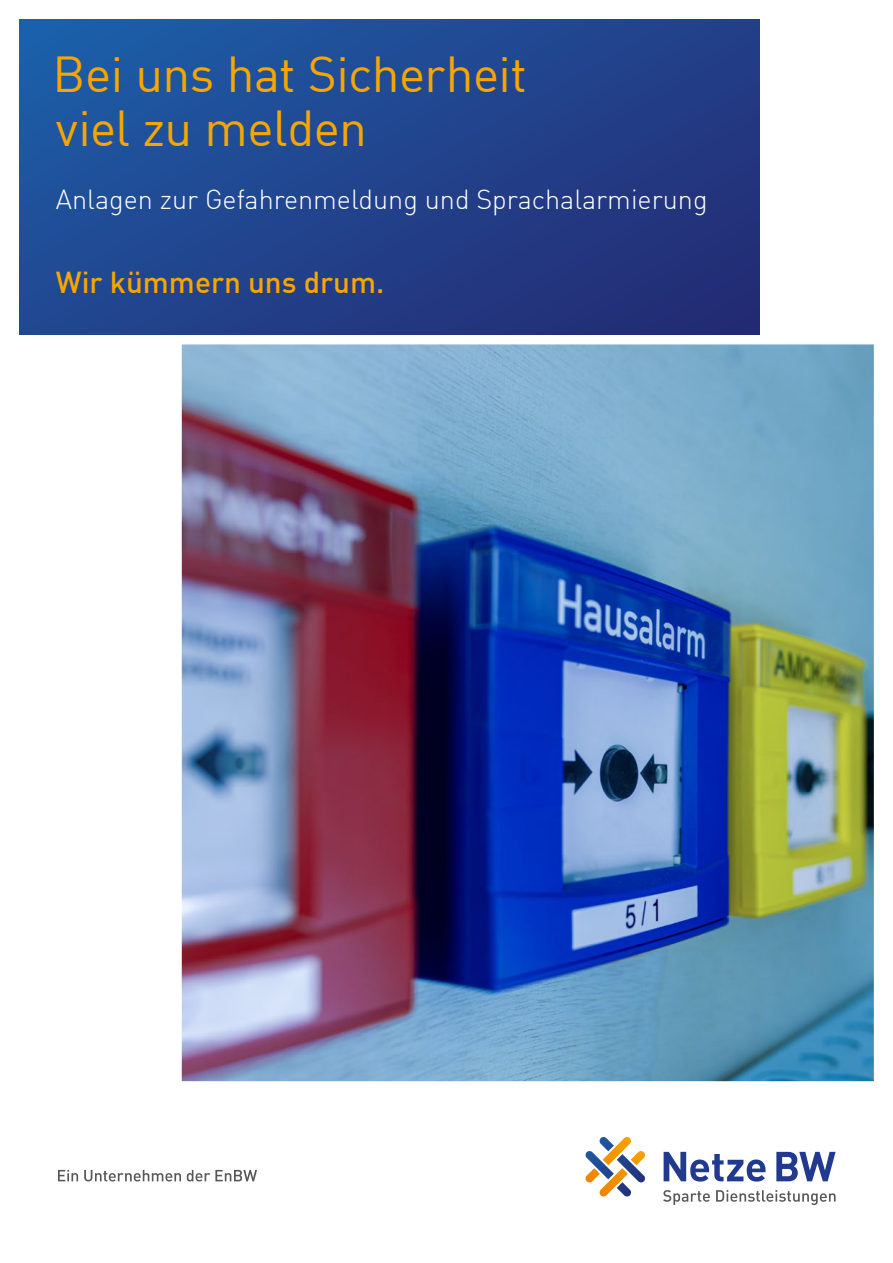
<style>
.page{position:relative;width:893px;height:1263px;background:#fff}
.page>*{position:absolute;margin:0;border:0;box-sizing:border-box;transform-origin:0 0}
.t1{font:49.5px/54px "En BWDIN Pro";letter-spacing:-.015em;color:#f7a600}
.t2{font:500 29.7px "En BWDIN Pro";color:#f7a600}
.t3{font:300 27px "En BWDIN Pro";color:#fff}
</style>
<div class="page">
<div style="left:19px;top:19px;width:740px;height:316px;background:linear-gradient(to right,#1f549e,#23337c)"></div>
<svg style="left:664px;top:1152px;width:172px;height:29px"></svg>
<svg style="left:585px;top:1137px;width:60px;height:60px"></svg>
<svg style="left:663px;top:1190px;width:47px;height:15px"></svg>
<svg style="left:716px;top:1190px;width:119px;height:15px"></svg>
<svg style="left:58px;top:1170px;width:20px;height:11px"></svg>
<svg style="left:84px;top:1170px;width:97px;height:11px"></svg>
<svg style="left:187px;top:1170px;width:70px;height:11px"></svg>
<img style="left:182px;top:344px;width:692px;height:737px">
<h1 class="t1" style="left:53px;top:42px;width:476px">Bei uns hat Sicherheit viel zu melden</h1>
<p class="t3" style="left:56px;top:178px;width:653px">Anlagen zur Gefahrenmeldung und Sprachalarmierung</p>
<p class="t2" style="left:56px;top:258px;width:330px">Wir kümmern uns drum.</p>
</div>
